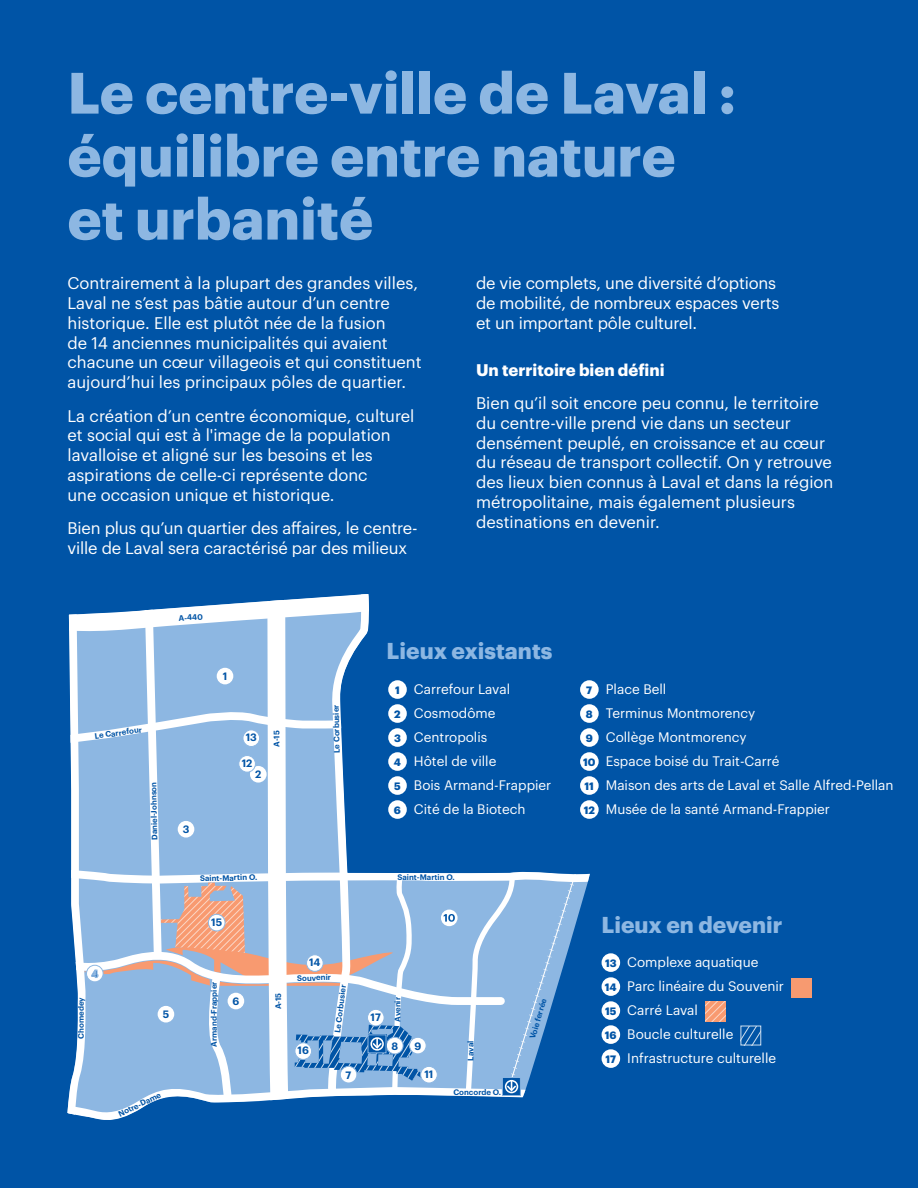
<style>
.page{position:relative;width:918px;height:1188px;background:#0054a6}
.page>*{position:absolute;margin:0;border:0;box-sizing:border-box;transform-origin:0 0}
.t1{font:700 57px/63px "Graphik";color:#8db7e2}
.t2{font:700 22.5px "Graphik";color:#8db7e2}
.t3{font:16.5px/19.8px "Graphik";color:#fff}
.t4{font:700 16.5px "Graphik";color:#fff}
.t5{font:13.5px/24px "Graphik";color:#fff}
.t6{font:600 10.5px "Graphik";color:#0054a6}
.t7{font:600 7.8px "Graphik";color:#0054a6}
.s1{font-weight:700;font-size:10.5px;color:#0054a6}
</style>
<div class="page">
<svg style="left:68px;top:594px;width:522px;height:526px"></svg>
<div style="left:208px;top:914px;width:17px;height:17px;background:#fff;border-radius:50%"></div>
<div style="left:208px;top:914px;width:17px;height:17px;border:1px solid #8db7e2;border-radius:50%"></div>
<div style="left:307px;top:955px;width:16px;height:16px;background:#fff;border-radius:50%"></div>
<div style="left:306px;top:955px;width:17px;height:17px;border:1px solid #8db7e2;border-radius:50%"></div>
<div style="left:295px;top:1043px;width:17px;height:16px;background:#fff;border-radius:50%"></div>
<div style="left:295px;top:1043px;width:17px;height:17px;border:1px solid #8db7e2;border-radius:50%"></div>
<div style="left:368px;top:1009px;width:16px;height:17px;background:#fff;border-radius:50%"></div>
<div style="left:367px;top:1009px;width:17px;height:17px;border:1px solid #8db7e2;border-radius:50%"></div>
<div style="left:388px;top:680px;width:19px;height:19px;background:#fff;border-radius:50%"></div>
<div style="left:388px;top:704px;width:19px;height:19px;background:#fff;border-radius:50%"></div>
<div style="left:388px;top:728px;width:19px;height:19px;background:#fff;border-radius:50%"></div>
<div style="left:388px;top:752px;width:19px;height:19px;background:#fff;border-radius:50%"></div>
<div style="left:388px;top:776px;width:19px;height:19px;background:#fff;border-radius:50%"></div>
<div style="left:388px;top:800px;width:19px;height:19px;background:#fff;border-radius:50%"></div>
<div style="left:580px;top:680px;width:19px;height:19px;background:#fff;border-radius:50%"></div>
<div style="left:580px;top:704px;width:19px;height:19px;background:#fff;border-radius:50%"></div>
<div style="left:580px;top:728px;width:19px;height:19px;background:#fff;border-radius:50%"></div>
<div style="left:580px;top:752px;width:19px;height:19px;background:#fff;border-radius:50%"></div>
<div style="left:580px;top:776px;width:19px;height:19px;background:#fff;border-radius:50%"></div>
<div style="left:580px;top:800px;width:19px;height:19px;background:#fff;border-radius:50%"></div>
<div style="left:602px;top:953px;width:18px;height:19px;background:#fff;border-radius:50%"></div>
<div style="left:602px;top:977px;width:18px;height:19px;background:#fff;border-radius:50%"></div>
<div style="left:791px;top:978px;width:21px;height:19px;background:#f79a70"></div>
<div style="left:602px;top:1001px;width:18px;height:19px;background:#fff;border-radius:50%"></div>
<svg style="left:705px;top:1002px;width:21px;height:19px"></svg>
<div style="left:602px;top:1025px;width:18px;height:19px;background:#fff;border-radius:50%"></div>
<svg style="left:743px;top:1028px;width:16px;height:15px"></svg>
<div style="left:741px;top:1026px;width:20px;height:19px;border:1px solid #ccdeef"></div>
<div style="left:602px;top:1049px;width:18px;height:19px;background:#fff;border-radius:50%"></div>
<h1 class="t1" style="left:68px;top:63px;width:670px">Le centre-ville de Laval : équilibre entre nature et urbanité</h1>
<p class="t3" style="left:68px;top:274px;width:356px">Contrairement à la plupart des grandes villes, Laval ne s’est pas bâtie autour d’un centre historique. Elle est plutôt née de la fusion<br>de 14 anciennes municipalités qui avaient chacune un cœur villageois et qui constituent aujourd’hui les principaux pôles de quartier.</p>
<p class="t3" style="left:68px;top:406px;width:349px">La création d’un centre économique, culturel et social qui est à l'image de la population lavalloise et aligné sur les besoins et les aspirations de celle-ci représente donc<br>une occasion unique et historique.</p>
<p class="t3" style="left:68px;top:519px;width:352px">Bien plus qu’un quartier des affaires, le centre&shy;ville de Laval sera caractérisé par des milieux</p>
<p class="t3" style="left:476px;top:274px;width:305px">de vie complets, une diversité d’options de mobilité, de nombreux espaces verts et un important pôle culturel.</p>
<p class="t4" style="left:476px;top:361px;width:190px">Un territoire bien défini</p>
<p class="t3" style="left:476px;top:393px;width:359px">Bien qu’il soit encore peu connu, le territoire du centre-ville prend vie dans un secteur densément peuplé, en croissance et au cœur du réseau de transport collectif. On y retrouve des lieux bien connus à Laval et dans la région métropolitaine, mais également plusieurs destinations en devenir.</p>
<p class="t7" style="left:94px;top:733px;width:49px;rotate:-8deg">Le Carrefour</p>
<p class="t7" style="left:151px;top:840px;width:60px;rotate:-91deg">D aniel-Johnson</p>
<p class="t7" style="left:179px;top:615px;width:26px;rotate:-3deg">A-440</p>
<p class="t6" style="left:183px;top:825px;width:8px">3</p>
<p class="t6" style="left:223px;top:672px;width:6px">1</p>
<p class="t6" style="left:246px;top:733px;width:13px">13</p>
<p class="t6" style="left:242px;top:759px;width:12px">12</p>
<p class="t6" style="left:255px;top:770px;width:8px">2</p>
<p class="t7" style="left:274px;top:747px;width:18px;rotate:-90deg">A-15</p>
<p class="t7" style="left:334px;top:753px;width:50px;rotate:-91deg">Le Corbusier</p>
<h2 class="t2" style="left:387px;top:638px;width:167px">Lieux existants</h2>
<p class="t5" style="left:394px;top:678px;width:159px"><span class="s1">1</span> Carrefour Laval<br><span class="s1">2</span> Cosmodôme<br><span class="s1">3</span> Centropolis<br><span class="s1">4</span> Hôtel de ville<br><span class="s1">5</span> Bois Armand-Frappier<br><span class="s1">6</span> Cité de la Biotech</p>
<p class="t5" style="left:583px;top:678px;width:312px"><span class="s1">7</span> Place Bell<br><span class="s1">8</span> Terminus Montmorency<br><span class="s1">9</span> Collège Montmorency<br><span class="s1">10</span> Espace boisé du Trait-Carré<br><span class="s1">11</span> Maison des arts de Laval et Salle Alfred-Pellan<br><span class="s1">12</span> Musée de la santé Armand-Frappier</p>
<p class="t7" style="left:200px;top:875px;width:60px;rotate:-1deg">Saint-M artin O .</p>
<p class="t7" style="left:397px;top:874px;width:59px">Saint-Martin O.</p>
<p class="t6" style="left:91px;top:969px;width:8px">4</p>
<p class="t7" style="left:78px;top:1039px;width:43px;rotate:-90deg">Chomedey</p>
<p class="t6" style="left:163px;top:1010px;width:8px">5</p>
<p class="t7" style="left:117px;top:1112px;width:48px;rotate:-26deg">N otre-D ame</p>
<p class="t6" style="left:211px;top:918px;width:12px">15</p>
<p class="t7" style="left:211px;top:1047px;width:67px;rotate:-90deg">Armand-Frappier</p>
<p class="t6" style="left:232px;top:997px;width:8px">6</p>
<p class="t7" style="left:275px;top:1009px;width:18px;rotate:-90deg">A-15</p>
<p class="t6" style="left:309px;top:958px;width:13px">14</p>
<p class="t7" style="left:297px;top:975px;width:35px;rotate:-1deg">Souvenir</p>
<p class="t6" style="left:298px;top:1046px;width:13px">16</p>
<p class="t7" style="left:334px;top:1033px;width:50px;rotate:-83deg">Le Corbusier</p>
<p class="t6" style="left:346px;top:1071px;width:7px">7</p>
<p class="t6" style="left:371px;top:1013px;width:12px">17</p>
<p class="t7" style="left:394px;top:1022px;width:26px;rotate:-90deg">Avenir</p>
<p class="t6" style="left:391px;top:1042px;width:8px">8</p>
<p class="t6" style="left:414px;top:1042px;width:8px">9</p>
<p class="t6" style="left:425px;top:1070px;width:10px">11</p>
<p class="t7" style="left:467px;top:1061px;width:21px;rotate:-90deg">Laval</p>
<p class="t7" style="left:453px;top:1089px;width:49px">Concorde O.</p>
<p class="t7" style="left:529px;top:1038px;width:43px;rotate:-74deg">Voie ferrée</p>
<h2 class="t2" style="left:601px;top:913px;width:182px">Lieux en devenir</h2>
<p class="t5" style="left:605px;top:951px;width:181px"><span class="s1">13</span> Complexe aquatique<br><span class="s1">14</span> Parc linéaire du Souvenir<br><span class="s1">15</span> Carré Laval<br><span class="s1">16</span> Boucle culturelle<br><span class="s1">17</span> Infrastructure culturelle</p>
</div>
